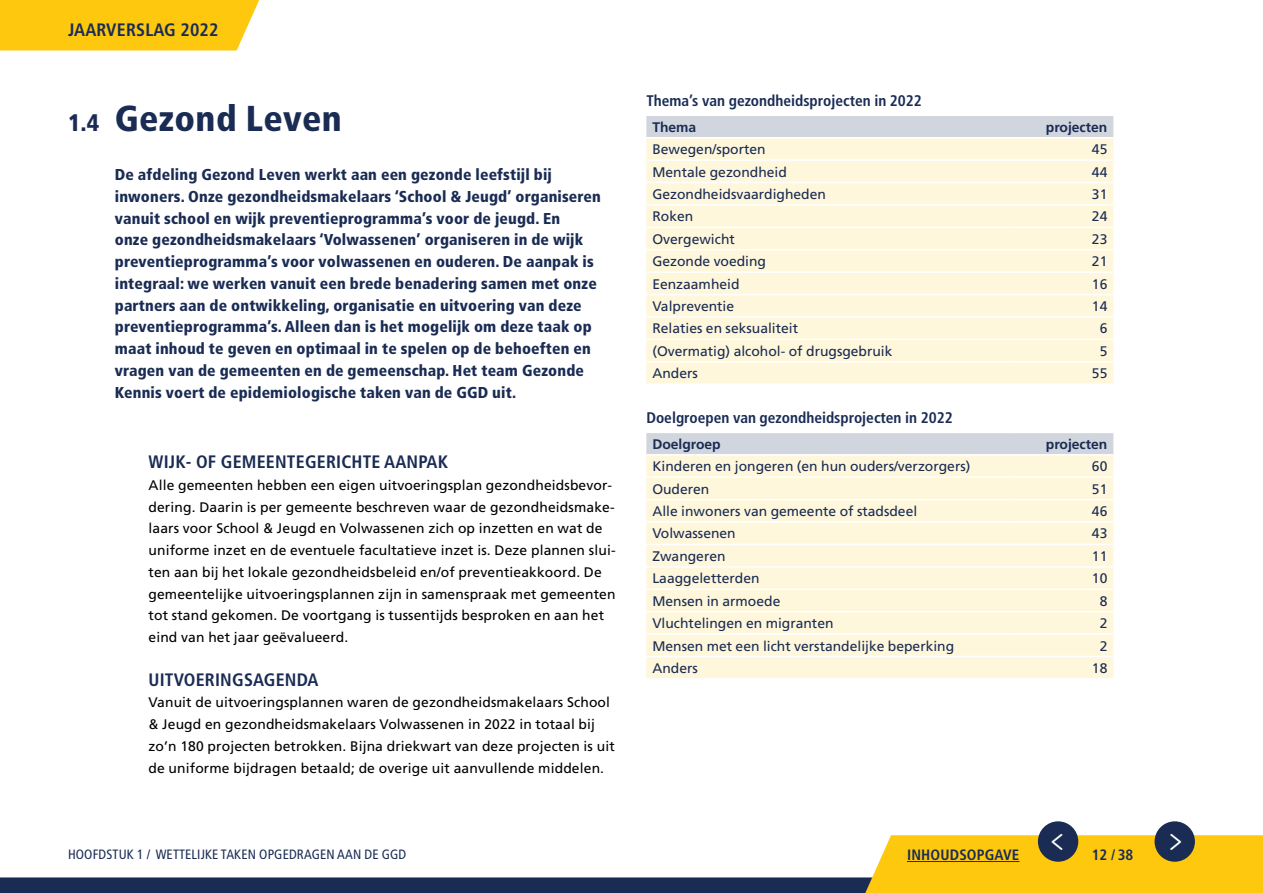
<style>
.page{position:relative;width:1263px;height:893px;background:#fff}
.page>*{position:absolute;margin:0;border:0;box-sizing:border-box;transform-origin:0 0}
.GGD_hoofdkop_H2{font:900 condensed 36px "Frutiger LT Std";letter-spacing:.01em;color:#1a2c54}
.GGD_tussenkop_H3{font:700 condensed 18px "Frutiger LT Std";letter-spacing:.01em;color:#1a2c54}
.GGD_Intro{font:900 condensed 15.75px/21.8px "Frutiger LT Std";letter-spacing:.01em;color:#1a2c54}
.TABEL_kop{font:700 condensed 15.3px "Frutiger LT Std";color:#1a2c54}
.t1{font:700 condensed 15px "Frutiger LT Std";letter-spacing:.01em;color:#1a2c54}
.GGD_plat_witregel_na{font:13.8px/21.8px "Frutiger LT Std";letter-spacing:.01em;color:#000}
.TABEL_plat{font:13.8px "Frutiger LT Std";color:#1a2c54}
.GGD_plat{font:13.8px/21.8px "Frutiger LT Std";letter-spacing:.01em;color:#000}
.TABEL_plat-2{font:700 13.8px "Frutiger LT Std";color:#1a2c54}
.t2{font:condensed 13.5px "Frutiger LT Std";letter-spacing:.01em;color:#1a2c54}
.s1{font-size:24px}
</style>
<div class="page">
<div style="left:0;top:0;width:259px;height:50px;background:#fec80f"></div>
<div style="left:1038px;top:821px;width:40px;height:41px;background:#1a2c54;border-radius:50%"></div>
<div style="left:1154px;top:821px;width:41px;height:41px;background:#1a2c54;border-radius:50%"></div>
<div style="left:646px;top:116px;width:467px;height:21px;background:#d1d5dd"></div>
<div style="left:646px;top:138px;width:467px;height:245px;background:#fff7db"></div>
<hr style="left:646px;top:159px;width:369px;height:2px;background:#fff">
<hr style="left:1015px;top:159px;width:98px;height:2px;background:#fff">
<hr style="left:646px;top:182px;width:369px;height:1px;background:#fff">
<hr style="left:1015px;top:182px;width:98px;height:1px;background:#fff">
<hr style="left:646px;top:204px;width:369px;height:2px;background:#fff">
<hr style="left:1015px;top:204px;width:98px;height:2px;background:#fff">
<hr style="left:646px;top:227px;width:369px;height:1px;background:#fff">
<hr style="left:1015px;top:227px;width:98px;height:1px;background:#fff">
<hr style="left:646px;top:249px;width:369px;height:1px;background:#fff">
<hr style="left:1015px;top:249px;width:98px;height:1px;background:#fff">
<hr style="left:646px;top:271px;width:369px;height:2px;background:#fff">
<hr style="left:1015px;top:271px;width:98px;height:2px;background:#fff">
<hr style="left:646px;top:294px;width:369px;height:1px;background:#fff">
<hr style="left:1015px;top:294px;width:98px;height:1px;background:#fff">
<hr style="left:646px;top:316px;width:369px;height:2px;background:#fff">
<hr style="left:1015px;top:316px;width:98px;height:2px;background:#fff">
<hr style="left:646px;top:339px;width:369px;height:1px;background:#fff">
<hr style="left:1015px;top:339px;width:98px;height:1px;background:#fff">
<hr style="left:646px;top:361px;width:369px;height:2px;background:#fff">
<hr style="left:1015px;top:361px;width:98px;height:2px;background:#fff">
<div style="left:646px;top:433px;width:467px;height:21px;background:#d1d5dd"></div>
<div style="left:646px;top:456px;width:467px;height:222px;background:#fff7db"></div>
<hr style="left:646px;top:476px;width:369px;height:2px;background:#fff">
<hr style="left:1015px;top:476px;width:98px;height:2px;background:#fff">
<hr style="left:646px;top:499px;width:369px;height:1px;background:#fff">
<hr style="left:1015px;top:499px;width:98px;height:1px;background:#fff">
<hr style="left:646px;top:521px;width:369px;height:2px;background:#fff">
<hr style="left:1015px;top:521px;width:98px;height:2px;background:#fff">
<hr style="left:646px;top:544px;width:369px;height:1px;background:#fff">
<hr style="left:1015px;top:544px;width:98px;height:1px;background:#fff">
<hr style="left:646px;top:566px;width:369px;height:2px;background:#fff">
<hr style="left:1015px;top:566px;width:98px;height:2px;background:#fff">
<hr style="left:646px;top:588px;width:369px;height:2px;background:#fff">
<hr style="left:1015px;top:588px;width:98px;height:2px;background:#fff">
<hr style="left:646px;top:611px;width:369px;height:1px;background:#fff">
<hr style="left:1015px;top:611px;width:98px;height:1px;background:#fff">
<hr style="left:646px;top:633px;width:369px;height:2px;background:#fff">
<hr style="left:1015px;top:633px;width:98px;height:2px;background:#fff">
<hr style="left:646px;top:656px;width:369px;height:1px;background:#fff">
<hr style="left:1015px;top:656px;width:98px;height:1px;background:#fff">
<svg style="left:0;top:833px;width:1263px;height:60px"></svg>
<p class="GGD_tussenkop_H3" style="left:68px;top:19px;width:152px">JAARVERSLAG 2022</p>
<h2 class="GGD_hoofdkop_H2" style="left:68px;top:97px;width:275px"><span class="s1">1.4</span> Gezond Leven</h2>
<p class="GGD_Intro" style="left:115px;top:164px;width:488px">De afdeling Gezond Leven werkt aan een gezonde leefstijl bij inwoners. Onze gezondheidsmakelaars ‘School &amp; Jeugd’ organiseren vanuit school en wijk preventieprogramma’s voor de jeugd. En<br>onze gezondheidsmakelaars ‘Volwassenen’ organiseren in de wijk preventieprogramma’s voor volwassenen en ouderen. De aanpak is integraal: we werken vanuit een brede benadering samen met onze partners aan de ontwikkeling, organisatie en uitvoering van deze preventieprogramma’s. Alleen dan is het mogelijk om deze taak op maat inhoud te geven en optimaal in te spelen op de behoeften en vragen van de gemeenten en de gemeenschap. Het team Gezonde Kennis voert de epidemiologische taken van de GGD uit.</p>
<h3 class="GGD_tussenkop_H3" style="left:148px;top:451px;width:301px">WIJK- OF GEMEENTEGERICHTE AANPAK</h3>
<p class="GGD_plat_witregel_na" style="left:148px;top:474px;width:469px">Alle gemeenten hebben een eigen uitvoeringsplan gezondheidsbevor&shy;dering. Daarin is per gemeente beschreven waar de gezondheidsmake&shy;laars voor School &amp; Jeugd en Volwassenen zich op inzetten en wat de uniforme inzet en de eventuele facultatieve inzet is. Deze plannen slui&shy;ten aan bij het lokale gezondheidsbeleid en/of preventieakkoord. De gemeentelijke uitvoeringsplannen zijn in samenspraak met gemeenten tot stand gekomen. De voortgang is tussentijds besproken en aan het eind van het jaar geëvalueerd.</p>
<h3 class="GGD_tussenkop_H3" style="left:148px;top:669px;width:172px">UITVOERINGSAGENDA</h3>
<p class="GGD_plat" style="left:148px;top:692px;width:468px">Vanuit de uitvoeringsplannen waren de gezondheidsmakelaars School &amp; Jeugd en gezondheidsmakelaars Volwassenen in 2022 in totaal bij zo’n 180 projecten betrokken. Bijna driekwart van deze projecten is uit de uniforme bijdragen betaald; de overige uit aanvullende middelen.</p>
<p class="TABEL_kop" style="left:646px;top:92px;width:277px">Thema’s van gezondheidsprojecten in 2022</p>
<p class="TABEL_plat-2" style="left:652px;top:119px;width:45px">Thema</p>
<p class="TABEL_plat-2" style="left:1046px;top:119px;width:63px">projecten</p>
<p class="TABEL_plat" style="left:652px;top:141px;width:115px">Bewegen/sporten</p>
<p class="TABEL_plat" style="left:1092px;top:141px;width:17px">45</p>
<p class="TABEL_plat" style="left:652px;top:164px;width:136px">Mentale gezondheid</p>
<p class="TABEL_plat" style="left:1092px;top:164px;width:17px">44</p>
<p class="TABEL_plat" style="left:652px;top:186px;width:175px">Gezondheidsvaardigheden</p>
<p class="TABEL_plat" style="left:1092px;top:186px;width:17px">31</p>
<p class="TABEL_plat" style="left:652px;top:208px;width:42px">Roken</p>
<p class="TABEL_plat" style="left:1092px;top:208px;width:17px">24</p>
<p class="TABEL_plat" style="left:652px;top:231px;width:84px">Overgewicht</p>
<p class="TABEL_plat" style="left:1092px;top:231px;width:17px">23</p>
<p class="TABEL_plat" style="left:652px;top:253px;width:115px">Gezonde voeding</p>
<p class="TABEL_plat" style="left:1092px;top:253px;width:17px">21</p>
<p class="TABEL_plat" style="left:652px;top:276px;width:89px">Eenzaamheid</p>
<p class="TABEL_plat" style="left:1092px;top:276px;width:17px">16</p>
<p class="TABEL_plat" style="left:652px;top:298px;width:83px">Valpreventie</p>
<p class="TABEL_plat" style="left:1092px;top:298px;width:17px">14</p>
<p class="TABEL_plat" style="left:652px;top:320px;width:147px">Relaties en seksualiteit</p>
<p class="TABEL_plat" style="left:1100px;top:320px;width:9px">6</p>
<p class="TABEL_plat" style="left:652px;top:343px;width:242px">(Overmatig) alcohol- of drugsgebruik</p>
<p class="TABEL_plat" style="left:1100px;top:343px;width:9px">5</p>
<p class="TABEL_plat" style="left:652px;top:365px;width:47px">Anders</p>
<p class="TABEL_plat" style="left:1092px;top:365px;width:17px">55</p>
<p class="TABEL_kop" style="left:646px;top:409px;width:308px">Doelgroepen van gezondheidsprojecten in 2022</p>
<p class="TABEL_plat-2" style="left:652px;top:436px;width:70px">Doelgroep</p>
<p class="TABEL_plat-2" style="left:1046px;top:436px;width:63px">projecten</p>
<p class="TABEL_plat" style="left:652px;top:458px;width:320px">Kinderen en jongeren (en hun ouders/verzorgers)</p>
<p class="TABEL_plat" style="left:1092px;top:458px;width:17px">60</p>
<p class="TABEL_plat" style="left:652px;top:481px;width:59px">Ouderen</p>
<p class="TABEL_plat" style="left:1092px;top:481px;width:17px">51</p>
<p class="TABEL_plat" style="left:652px;top:503px;width:266px">Alle inwoners van gemeente of stadsdeel</p>
<p class="TABEL_plat" style="left:1092px;top:503px;width:17px">46</p>
<p class="TABEL_plat" style="left:652px;top:526px;width:85px">Volwassenen</p>
<p class="TABEL_plat" style="left:1092px;top:526px;width:17px">43</p>
<p class="TABEL_plat" style="left:652px;top:548px;width:75px">Zwangeren</p>
<p class="TABEL_plat" style="left:1092px;top:548px;width:17px">11</p>
<p class="TABEL_plat" style="left:652px;top:570px;width:109px">Laaggeletterden</p>
<p class="TABEL_plat" style="left:1092px;top:570px;width:17px">10</p>
<p class="TABEL_plat" style="left:652px;top:593px;width:129px">Mensen in armoede</p>
<p class="TABEL_plat" style="left:1100px;top:593px;width:9px">8</p>
<p class="TABEL_plat" style="left:652px;top:615px;width:183px">Vluchtelingen en migranten</p>
<p class="TABEL_plat" style="left:1100px;top:615px;width:9px">2</p>
<p class="TABEL_plat" style="left:652px;top:638px;width:303px">Mensen met een licht verstandelijke beperking</p>
<p class="TABEL_plat" style="left:1100px;top:638px;width:9px">2</p>
<p class="TABEL_plat" style="left:652px;top:660px;width:47px">Anders</p>
<p class="TABEL_plat" style="left:1092px;top:660px;width:17px">18</p>
<p class="t2" style="left:68px;top:846px;width:340px">HOOFDSTUK 1 / WETTELIJKE TAKEN OPGEDRAGEN AAN DE GGD</p>
<p class="t1" style="left:907px;top:846px;width:114px">INHOUDSOPGAVE</p>
<p class="t1" style="left:1092px;top:846px;width:43px">12 /38</p>
</div>
